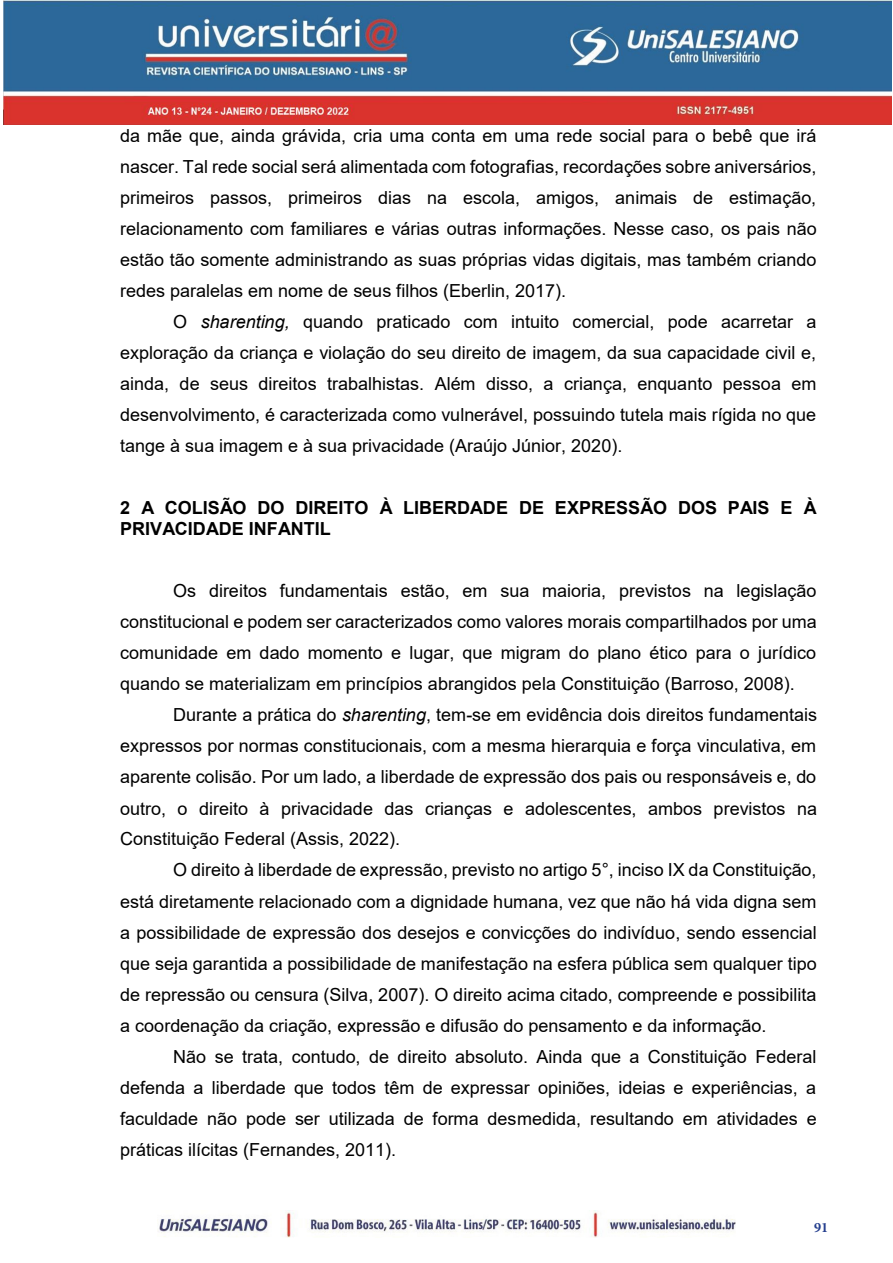
<style>
.page{position:relative;width:893px;height:1263px;background:#fff}
.page>*{position:absolute;margin:0;border:0;box-sizing:border-box;transform-origin:0 0}
.t1{font:18px "Arial";color:#000}
.t2{font:700 18px/20.7px "Arial";color:#000}
.t3{font:18px "Times New Roman";color:#000}
.s1{font-style:italic}
.s2{font-family:"Minion Pro";font-weight:700;font-size:14.25px;color:#253f8e}
</style>
<div class="page">
<img style="left:159px;top:1210px;width:576px;height:28px">
<img style="left:3px;top:0;width:888px;height:125px">
<p class="t1" style="left:120px;top:123px;width:698px">da mãe que, ainda grávida, cria uma conta em uma rede social para o bebê que irá</p>
<p class="t1" style="left:120px;top:154px;width:698px">nascer. Tal rede social será alimentada com fotografias, recordações sobre aniversários,</p>
<p class="t1" style="left:120px;top:185px;width:698px">primeiros passos, primeiros dias na escola, amigos, animais de estimação,</p>
<p class="t1" style="left:120px;top:216px;width:698px">relacionamento com familiares e várias outras informações. Nesse caso, os pais não</p>
<p class="t1" style="left:120px;top:247px;width:698px">estão tão somente administrando as suas próprias vidas digitais, mas também criando</p>
<p class="t1" style="left:120px;top:278px;width:448px">redes paralelas em nome de seus filhos (Eberlin, 2017).</p>
<p class="t1" style="left:173px;top:309px;width:645px">O <span class="s1">sharenting,</span> quando praticado com intuito comercial, pode acarretar a</p>
<p class="t1" style="left:120px;top:340px;width:698px">exploração da criança e violação do seu direito de imagem, da sua capacidade civil e,</p>
<p class="t1" style="left:120px;top:371px;width:698px">ainda, de seus direitos trabalhistas. Além disso, a criança, enquanto pessoa em</p>
<p class="t1" style="left:120px;top:402px;width:698px">desenvolvimento, é caracterizada como vulnerável, possuindo tutela mais rígida no que</p>
<p class="t1" style="left:120px;top:433px;width:504px">tange à sua imagem e à sua privacidade (Araújo Júnior, 2020).</p>
<p class="t2" style="left:120px;top:497px;width:698px">2 A COLISÃO DO DIREITO À LIBERDADE DE EXPRESSÃO DOS PAIS E À<br>PRIVACIDADE INFANTIL</p>
<p class="t1" style="left:173px;top:578px;width:645px">Os direitos fundamentais estão, em sua maioria, previstos na legislação</p>
<p class="t1" style="left:120px;top:609px;width:698px">constitucional e podem ser caracterizados como valores morais compartilhados por uma</p>
<p class="t1" style="left:120px;top:640px;width:697px">comunidade em dado momento e lugar, que migram do plano ético para o jurídico</p>
<p class="t1" style="left:120px;top:672px;width:676px">quando se materializam em princípios abrangidos pela Constituição (Barroso, 2008).</p>
<p class="t1" style="left:173px;top:702px;width:645px">Durante a prática do <span class="s1">sharenting</span>, tem-se em evidência dois direitos fundamentais</p>
<p class="t1" style="left:120px;top:734px;width:698px">expressos por normas constitucionais, com a mesma hierarquia e força vinculativa, em</p>
<p class="t1" style="left:120px;top:765px;width:698px">aparente colisão. Por um lado, a liberdade de expressão dos pais ou responsáveis e, do</p>
<p class="t1" style="left:120px;top:796px;width:698px">outro, o direito à privacidade das crianças e adolescentes, ambos previstos na</p>
<p class="t1" style="left:120px;top:827px;width:282px">Constituição Federal (Assis, 2022).</p>
<p class="t1" style="left:173px;top:858px;width:645px">O direito à liberdade de expressão, previsto no artigo 5°, inciso IX da Constituição,</p>
<p class="t1" style="left:120px;top:889px;width:698px">está diretamente relacionado com a dignidade humana, vez que não há vida digna sem</p>
<p class="t1" style="left:120px;top:920px;width:698px">a possibilidade de expressão dos desejos e convicções do indivíduo, sendo essencial</p>
<p class="t1" style="left:120px;top:951px;width:698px">que seja garantida a possibilidade de manifestação na esfera pública sem qualquer tipo</p>
<p class="t1" style="left:120px;top:982px;width:698px">de repressão ou censura (Silva, 2007). O direito acima citado, compreende e possibilita</p>
<p class="t1" style="left:120px;top:1013px;width:648px">a coordenação da criação, expressão e difusão do pensamento e da informação.</p>
<p class="t1" style="left:173px;top:1044px;width:645px">Não se trata, contudo, de direito absoluto. Ainda que a Constituição Federal</p>
<p class="t1" style="left:120px;top:1075px;width:697px">defenda a liberdade que todos têm de expressar opiniões, ideias e experiências, a</p>
<p class="t1" style="left:120px;top:1106px;width:698px">faculdade não pode ser utilizada de forma desmedida, resultando em atividades e</p>
<p class="t1" style="left:120px;top:1137px;width:278px">práticas ilícitas (Fernandes, 2011).</p>
<p class="t3" style="left:788px;top:1213px;width:41px">87 <span class="s2">91</span></p>
</div>
